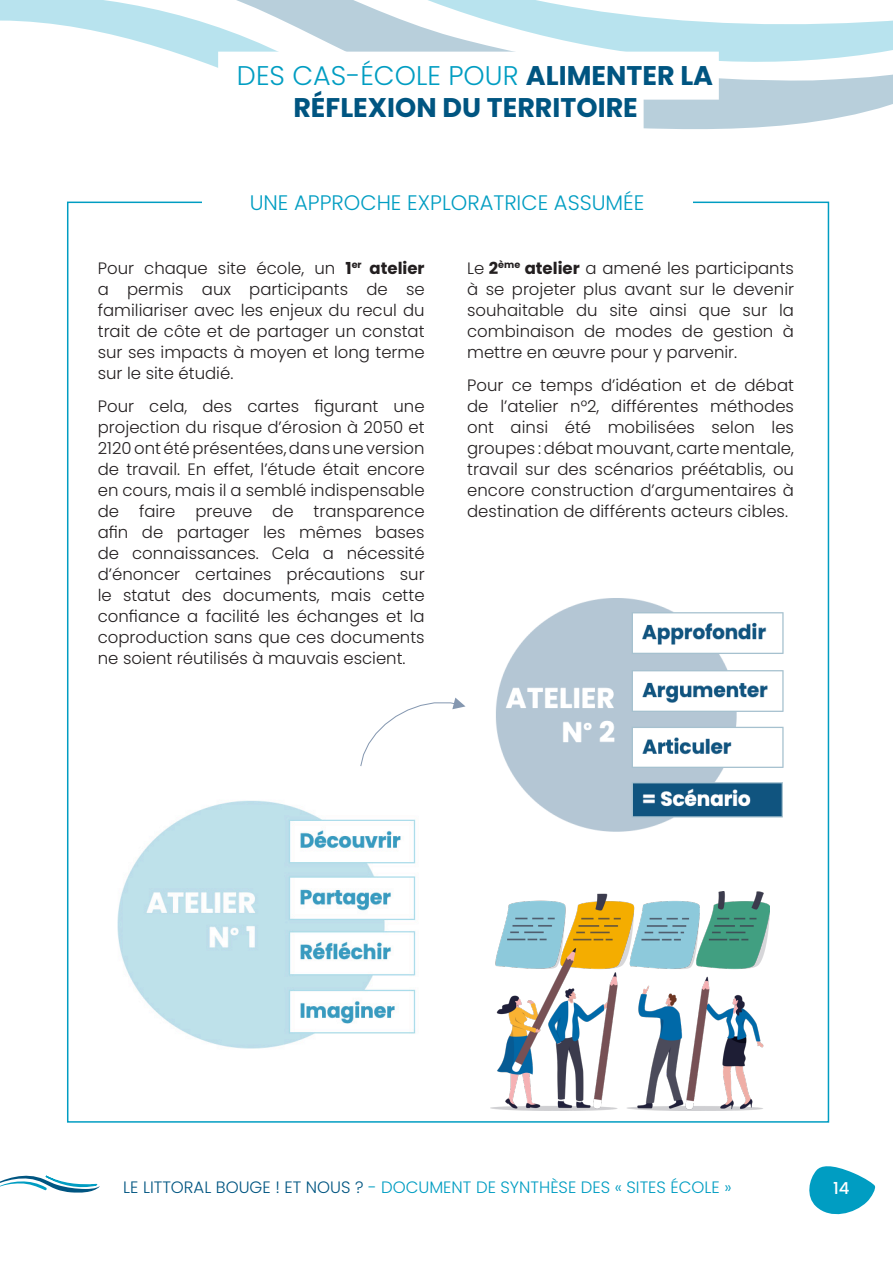
<style>
.page{position:relative;width:893px;height:1263px;background:#fff}
.page>*{position:absolute;margin:0;border:0;box-sizing:border-box;transform-origin:0 0}
.t1{font:700 27px/32.4px "Poppins";color:#005581}
.Paragraphe_2_colonnes{font:300 21px "Poppins";color:#009dc2}
.VAC_Paragraphe_2_colonnes_copie{font:300 16.5px/21px "Poppins";color:#231f20;text-align:justify}
.t2{font:300 16.5px "Poppins";color:#009dc2}
.t3{font:500 16.5px "Poppins";color:#fff}
.s1{font-weight:300;color:#009dc2}
.s2{font-weight:700}
.s3{color:#005581}
</style>
<div class="page">
<svg style="left:809px;top:1166px;width:67px;height:49px"></svg>
<svg style="left:0;top:1175px;width:100px;height:18px"></svg>
<svg style="left:0;top:0;width:893px;height:129px"></svg>
<div style="left:218px;top:52px;width:501px;height:48px;background:#fff"></div>
<div style="left:293px;top:84px;width:351px;height:48px;background:#fff"></div>
<img style="left:117px;top:800px;width:299px;height:249px">
<img style="left:496px;top:598px;width:288px;height:234px">
<svg style="left:360px;top:698px;width:105px;height:68px"></svg>
<img style="left:490px;top:892px;width:279px;height:218px">
<h1 class="t1" style="left:293px;top:59px;width:421px;text-indent:-56px"><span class="s1">DES CAS-ÉCOLE POUR</span> ALIMENTER LA<br>RÉFLEXION DU TERRITOIRE</h1>
<p class="Paragraphe_2_colonnes" style="left:250px;top:190px;width:396px">UNE APPROCHE EXPLORATRICE ASSUMÉE</p>
<p class="VAC_Paragraphe_2_colonnes_copie" style="left:98px;top:257px;width:328px">Pour chaque site école, un <span class="s2">1</span><sup>er</sup> <span class="s2">atelier </span>a permis aux participants de se familiariser avec les enjeux du recul du trait de côte et de partager un constat sur ses impacts à moyen et long terme sur le site étudié.</p>
<p class="VAC_Paragraphe_2_colonnes_copie" style="left:98px;top:396px;width:328px">Pour cela, des cartes figurant une projection du risque d’érosion à 2050 et 2120 ont été présentées, dans une version de travail. En effet, l’étude était encore en cours, mais il a semblé indispensable de faire preuve de transparence afin de partager les mêmes bases de connaissances. Cela a nécessité d’énoncer certaines précautions sur le statut des documents, mais cette confiance a facilité les échanges et la coproduction sans que ces documents ne soient réutilisés à mauvais escient.</p>
<p class="VAC_Paragraphe_2_colonnes_copie" style="left:467px;top:257px;width:328px">Le <span class="s2">2</span><sup>ème</sup> <span class="s2">atelier</span> a amené les participants à se projeter plus avant sur le devenir souhaitable du site ainsi que sur la combinaison de modes de gestion à mettre en œuvre pour y parvenir.</p>
<p class="VAC_Paragraphe_2_colonnes_copie" style="left:467px;top:375px;width:328px">Pour ce temps d’idéation et de débat de l’atelier n°2, différentes méthodes ont ainsi été mobilisées selon les groupes : débat mouvant, carte mentale, travail sur des scénarios préétablis, ou encore construction d’argumentaires à destination de différents acteurs cibles.</p>
<p class="t2" style="left:123px;top:1177px;width:610px"><span class="s3">LE LITTORAL BOUGE ! ET NOUS ?</span> - DOCUMENT DE SYNTHÈSE DES « SITES ÉCOLE »</p>
<p class="t3" style="left:833px;top:1179px;width:18px">14</p>
</div>
